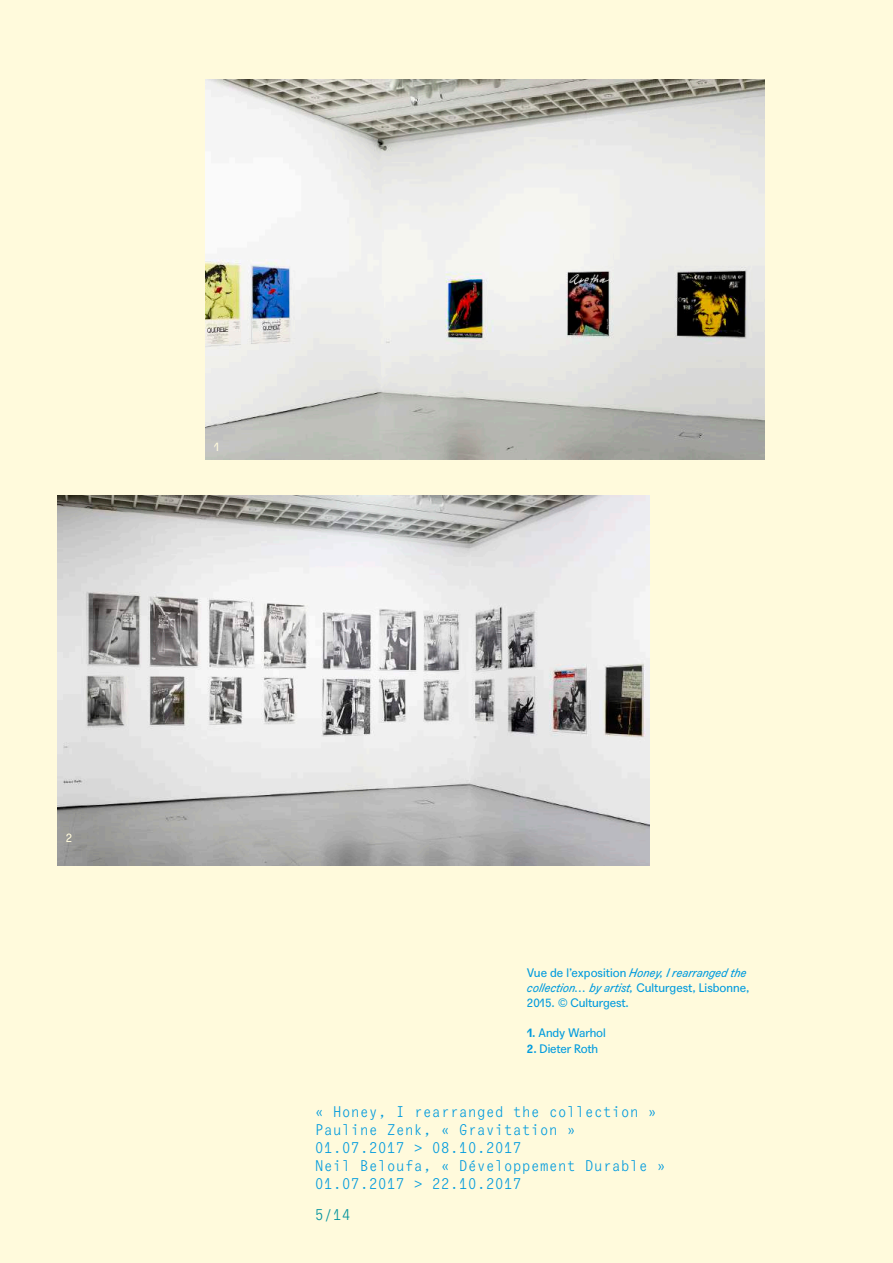
<style>
.page{position:relative;width:893px;height:1263px;background:#fffadc}
.page>*{position:absolute;margin:0;border:0;box-sizing:border-box;transform-origin:0 0}
.t1{font:15px/18px "Agipo Mono";color:#009bde}
.t2{font:15px "Agipo Mono";color:#00929e}
.t3{font:12px/15px "Agipo";letter-spacing:-.01em;color:#009bde}
.t4{font:12px "Agipo";color:#fffadc}
.s1{font-style:italic}
.s2{font-weight:700}
</style>
<div class="page">
<img style="left:57px;top:496px;width:593px;height:369px">
<img style="left:206px;top:80px;width:558px;height:379px">
<p class="t4" style="left:214px;top:437px;width:7px">1</p>
<p class="t4" style="left:66px;top:828px;width:8px">2</p>
<p class="t3" style="left:527px;top:965px;width:224px">Vue de l’exposition <span class="s1">Honey, I rearranged the collection… by artist,</span> Culturgest, Lisbonne,<br>2015. © Culturgest.</p>
<p class="t3" style="left:527px;top:1025px;width:80px"><span class="s2">1.</span> Andy Warhol</p>
<p class="t3" style="left:527px;top:1040px;width:73px"><span class="s2">2.</span> Dieter Roth</p>
<p class="t1" style="left:315px;top:1101px;width:353px">« Honey, I rearranged the collection »<br>Pauline Zenk, « Gravitation »<br>01.07.2017 &gt; 08.10.2017<br>Neil Beloufa, « Développement Durable »<br>01.07.2017 &gt; 22.10.2017</p>
<p class="t2" style="left:315px;top:1204px;width:37px">5/14</p>
</div>
